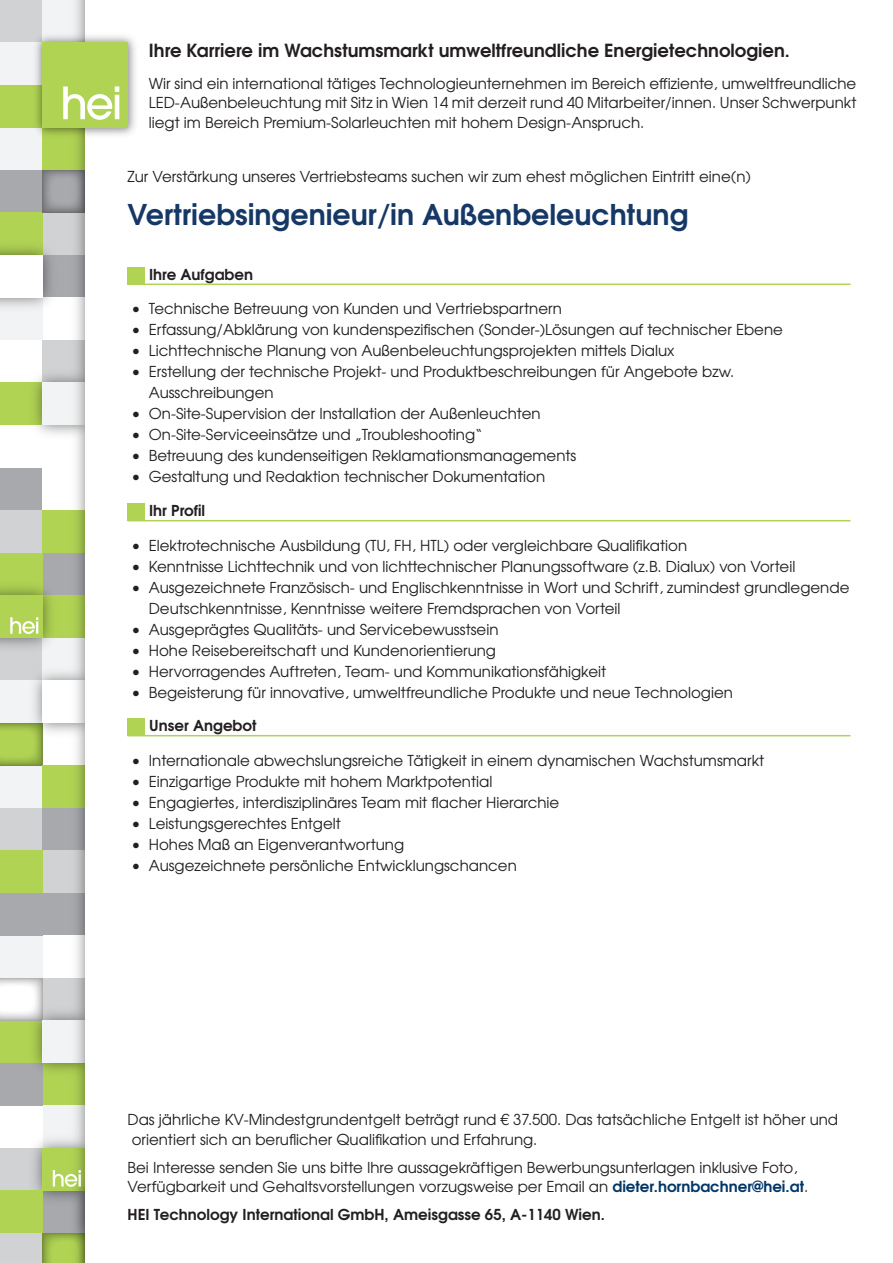
<style>
.page{position:relative;width:893px;height:1263px;background:#fff}
.page>*{position:absolute;margin:0;border:0;box-sizing:border-box;transform-origin:0 0}
.t1{font:700 28.5px "Te X Gyre Adventor";color:#163866}
.t2{font:700 18px "Te X Gyre Adventor";color:#231f20}
.t3{font:15px/19.5px "Te X Gyre Adventor";color:#231f20}
.t4{font:700 15px "Te X Gyre Adventor";color:#231f20}
.s1{font-weight:700;color:#003667}
</style>
<div class="page">
<div style="left:0;top:170px;width:42px;height:43px;background:#a8a9ad"></div>
<div style="left:0;top:808px;width:42px;height:42px;background:#d1d2d4"></div>
<div style="left:42px;top:808px;width:43px;height:42px;background:#a8a9ad"></div>
<div style="left:42px;top:893px;width:43px;height:42px;background:#a8a9ad"></div>
<div style="left:0;top:0;width:42px;height:43px;background:#d1d2d4"></div>
<div style="left:42px;top:213px;width:43px;height:42px;background:#d1d2d4"></div>
<div style="left:42px;top:850px;width:43px;height:43px;background:#d1d2d4"></div>
<div style="left:42px;top:0;width:43px;height:43px;background:#f2f3f4"></div>
<div style="left:0;top:43px;width:42px;height:42px;background:#f2f3f4"></div>
<div style="left:0;top:128px;width:42px;height:42px;background:#f2f3f4"></div>
<div style="left:0;top:765px;width:42px;height:43px;background:#f2f3f4"></div>
<div style="left:0;top:935px;width:42px;height:43px;background:#f2f3f4"></div>
<div style="left:0;top:893px;width:42px;height:42px;background:#a8a9ad"></div>
<div style="left:0;top:85px;width:42px;height:43px;background:#b0d354"></div>
<div style="left:42px;top:128px;width:43px;height:42px;background:#b0d354"></div>
<div style="left:0;top:213px;width:42px;height:42px;background:#b0d354"></div>
<svg style="left:42px;top:170px;width:24px;height:43px"></svg>
<hr style="left:85px;top:893px;width:1px;height:42px;background:#515151">
<hr style="left:85px;top:468px;width:1px;height:42px;background:#515151">
<svg style="left:0;top:742px;width:42px;height:23px"></svg>
<div style="left:42px;top:765px;width:43px;height:43px;background:#b0d354"></div>
<div style="left:0;top:850px;width:42px;height:43px;background:#b0d354"></div>
<hr style="left:85px;top:1233px;width:1px;height:30px;background:#a8a9ad">
<div style="left:42px;top:978px;width:43px;height:42px;background:#d1d2d4"></div>
<hr style="left:85px;top:1148px;width:1px;height:43px;background:#d1d2d4">
<hr style="left:85px;top:978px;width:1px;height:42px;background:#b0d354">
<hr style="left:85px;top:1063px;width:1px;height:42px;background:#b0d354">
<svg style="left:0;top:978px;width:42px;height:23px"></svg>
<img style="left:0;top:1001px;width:66px;height:262px">
<div style="left:42px;top:1020px;width:43px;height:43px;background:#f2f3f4"></div>
<img style="left:0;top:236px;width:66px;height:506px">
<div style="left:0;top:255px;width:42px;height:43px;background:#fff"></div>
<div style="left:42px;top:680px;width:43px;height:43px;background:#fff"></div>
<div style="left:42px;top:383px;width:43px;height:42px;background:#f2f3f4"></div>
<img style="left:0;top:576px;width:62px;height:81px">
<div style="left:0;top:595px;width:43px;height:43px;background:#b0d354"></div>
<svg style="left:10px;top:617px;width:28px;height:17px"></svg>
<img style="left:66px;top:0;width:19px;height:1263px">
<svg style="left:53px;top:1170px;width:28px;height:17px"></svg>
<img style="left:29px;top:29px;width:106px;height:113px">
<div style="left:43px;top:43px;width:85px;height:85px;background:#b0d354"></div>
<svg style="left:63px;top:86px;width:56px;height:34px"></svg>
<hr style="left:128px;top:283px;width:722px;height:2px;background:#b0d354">
<div style="left:128px;top:267px;width:17px;height:17px;background:#b0d354"></div>
<hr style="left:128px;top:520px;width:722px;height:1px;background:#b0d354">
<div style="left:128px;top:504px;width:17px;height:17px;background:#b0d354"></div>
<hr style="left:128px;top:735px;width:722px;height:1px;background:#b0d354">
<div style="left:128px;top:719px;width:17px;height:17px;background:#b0d354"></div>
<p class="t2" style="left:149px;top:35px;width:643px">Ihre Karriere im Wachstumsmarkt umweltfreundliche Energietechnologien.</p>
<p class="t3" style="left:149px;top:73px;width:709px;text-align:justify">Wir sind ein international tätiges Technologieunternehmen im Bereich effiziente, umweltfreundliche LED-Außenbeleuchtung mit Sitz in Wien 14 mit derzeit rund 40 Mitarbeiter/innen. Unser Schwerpunkt liegt im Bereich Premium-Solarleuchten mit hohem Design-Anspruch.</p>
<p class="t3" style="left:128px;top:166px;width:625px">Zur Verstärkung unseres Vertriebsteams suchen wir zum ehest möglichen Eintritt eine(n)</p>
<h1 class="t1" style="left:128px;top:189px;width:562px">Vertriebsingenieur/in Außenbeleuchtung</h1>
<p class="t4" style="left:149px;top:261px;width:106px">Ihre Aufgaben</p>
<p class="t3" style="left:132px;top:298px;width:432px">• Technische Betreuung von Kunden und Vertriebspartnern</p>
<p class="t3" style="left:132px;top:319px;width:653px">• Erfassung/Abklärung von kundenspezifischen (Sonder-)Lösungen auf technischer Ebene</p>
<p class="t3" style="left:132px;top:340px;width:544px">• Lichttechnische Planung von Außenbeleuchtungsprojekten mittels Dialux</p>
<p class="t3" style="left:149px;top:360px;width:587px;line-height:21px;text-indent:-17px">• Erstellung der technische Projekt- und Produktbeschreibungen für Angebote bzw.<br>Ausschreibungen</p>
<p class="t3" style="left:132px;top:403px;width:410px">• On-Site-Supervision der Installation der Außenleuchten</p>
<p class="t3" style="left:132px;top:424px;width:353px">• On-Site-Serviceeinsätze und „Troubleshooting“</p>
<p class="t3" style="left:132px;top:445px;width:446px">• Betreuung des kundenseitigen Reklamationsmanagements</p>
<p class="t3" style="left:132px;top:466px;width:415px">• Gestaltung und Redaktion technischer Dokumentation</p>
<p class="t4" style="left:149px;top:497px;width:58px">Ihr Profil</p>
<p class="t3" style="left:132px;top:534px;width:557px">• Elektrotechnische Ausbildung (TU, FH, HTL) oder vergleichbare Qualifikation</p>
<p class="t3" style="left:132px;top:555px;width:665px">• Kenntnisse Lichttechnik und von lichttechnischer Planungssoftware (z.B. Dialux) von Vorteil</p>
<p class="t3" style="left:149px;top:576px;width:702px;line-height:21px;text-indent:-17px">• Ausgezeichnete Französisch- und Englischkenntnisse in Wort und Schrift, zumindest grundlegende<br>Deutschkenntnisse, Kenntnisse weitere Fremdsprachen von Vorteil</p>
<p class="t3" style="left:132px;top:618px;width:368px">• Ausgeprägtes Qualitäts- und Servicebewusstsein</p>
<p class="t3" style="left:132px;top:639px;width:366px">• Hohe Reisebereitschaft und Kundenorientierung</p>
<p class="t3" style="left:132px;top:660px;width:476px">• Hervorragendes Auftreten, Team- und Kommunikationsfähigkeit</p>
<p class="t3" style="left:132px;top:681px;width:603px">• Begeisterung für innovative, umweltfreundliche Produkte und neue Technologien</p>
<p class="t4" style="left:149px;top:712px;width:109px">Unser Angebot</p>
<p class="t3" style="left:132px;top:749px;width:634px">• Internationale abwechslungsreiche Tätigkeit in einem dynamischen Wachstumsmarkt</p>
<p class="t3" style="left:132px;top:770px;width:362px">• Einzigartige Produkte mit hohem Marktpotential</p>
<p class="t3" style="left:132px;top:791px;width:429px">• Engagiertes, interdisziplinäres Team mit flacher Hierarchie</p>
<p class="t3" style="left:132px;top:812px;width:211px">• Leistungsgerechtes Entgelt</p>
<p class="t3" style="left:132px;top:833px;width:274px">• Hohes Maß an Eigenverantwortung</p>
<p class="t3" style="left:132px;top:854px;width:387px">• Ausgezeichnete persönliche Entwicklungschancen</p>
<p class="t3" style="left:128px;top:1109px;width:712px">Das jährliche KV-Mindestgrundentgelt beträgt rund € 37.500. Das tatsächliche Entgelt ist höher und orientiert sich an beruflicher Qualifikation und Erfahrung.</p>
<p class="t3" style="left:128px;top:1157px;width:682px">Bei Interesse senden Sie uns bitte Ihre aussagekräftigen Bewerbungsunterlagen inklusive Foto,<br>Verfügbarkeit und Gehaltsvorstellungen vorzugsweise per Email an <span class="s1">dieter.hornbachner@hei.at</span>.</p>
<p class="t4" style="left:128px;top:1202px;width:479px">HEI Technology International GmbH, Ameisgasse 65, A-1140 Wien.</p>
</div>
